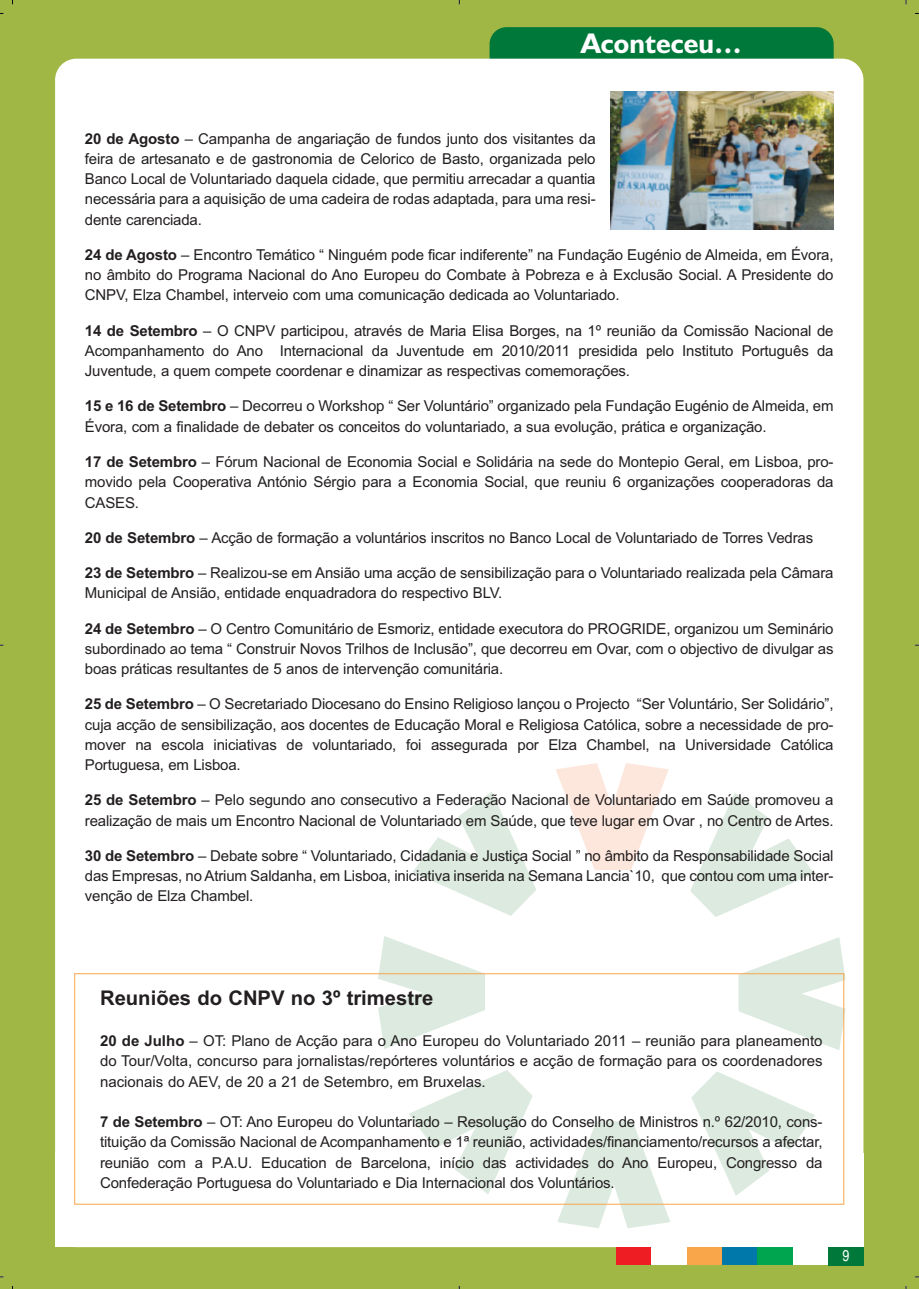
<style>
.page{position:relative;width:919px;height:1289px;background:#fff}
.page>*{position:absolute;margin:0;border:0;box-sizing:border-box;transform-origin:0 0}
.t1{font:700 28.5px "Humanist 521 BT";color:#fff}
.t2{font:700 20.25px "Arial";color:#231f20}
.t3{font:15.75px "Helvetica";color:#fff;scale:.8 1}
.t4{font:15px/20.2px "Arial";letter-spacing:-.01em;color:#231f20;text-align:justify}
.s1{font-weight:700}
</style>
<div class="page">
<div style="left:13px;top:1px;width:905px;height:1287px;background:#a1b745"></div>
<div style="left:489px;top:27px;width:344px;height:70px;background:#00783a;border-radius:17px"></div>
<div style="left:55px;top:59px;width:808px;height:1188px;background:#fff;border-radius:21px"></div>
<div style="left:616px;top:1246px;width:35px;height:19px;background:#ee1d23"></div>
<div style="left:651px;top:1246px;width:36px;height:19px;background:#fff"></div>
<div style="left:687px;top:1246px;width:35px;height:19px;background:#f9a64a"></div>
<div style="left:722px;top:1246px;width:35px;height:19px;background:#0078aa"></div>
<div style="left:757px;top:1246px;width:35px;height:19px;background:#00a54f"></div>
<div style="left:792px;top:1246px;width:36px;height:19px;background:#fff"></div>
<div style="left:828px;top:1246px;width:35px;height:19px;background:#00783a"></div>
<div style="left:55px;top:1153px;width:808px;height:94px;background:#fff"></div>
<div style="left:0;top:1px;width:21px;height:1287px;background:#a1b745"></div>
<svg style="left:413px;top:792px;width:123px;height:123px"></svg>
<svg style="left:691px;top:1071px;width:124px;height:124px"></svg>
<svg style="left:409px;top:1070px;width:123px;height:124px"></svg>
<svg style="left:690px;top:793px;width:124px;height:124px"></svg>
<svg style="left:556px;top:763px;width:112px;height:107px"></svg>
<svg style="left:557px;top:1121px;width:113px;height:107px"></svg>
<svg style="left:378px;top:936px;width:107px;height:113px"></svg>
<svg style="left:738px;top:937px;width:107px;height:113px"></svg>
<div style="left:74px;top:973px;width:770px;height:231px;border:1px solid #f9a64a"></div>
<img style="left:610px;top:91px;width:223px;height:138px">
<h1 class="t1" style="left:581px;top:33px;width:162px">Aconteceu…</h1>
<p class="t4" style="left:85px;top:130px;width:512px"><span class="s1">20 de Agosto</span> – Campanha de angariação de fundos junto dos visitantes da feira de artesanato e de gastronomia de Celorico de Basto, organizada pelo Banco Local de Voluntariado daquela cidade, que permitiu arrecadar a quantia necessária para a aquisição de uma cadeira de rodas adaptada, para uma resi&shy;dente carenciada.</p>
<p class="t4" style="left:85px;top:246px;width:750px"><span class="s1">24 de Agosto</span> – Encontro Temático “ Ninguém pode ficar indiferente” na Fundação Eugénio de Almeida, em Évora, no âmbito do Programa Nacional do Ano Europeu do Combate à Pobreza e à Exclusão Social. A Presidente do CNPV, Elza Chambel, interveio com uma comunicação dedicada ao Voluntariado.</p>
<p class="t4" style="left:85px;top:322px;width:750px"><span class="s1">14 de Setembro</span> – O CNPV participou, através de Maria Elisa Borges, na 1º reunião da Comissão Nacional de Acompanhamento do Ano Internacional da Juventude em 2010/2011 presidida pelo Instituto Português da Juventude, a quem compete coordenar e dinamizar as respectivas comemorações.</p>
<p class="t4" style="left:85px;top:397px;width:750px"><span class="s1">15 e 16 de Setembro</span> – Decorreu o Workshop “ Ser Voluntário” organizado pela Fundação Eugénio de Almeida, em<br>Évora, com a finalidade de debater os conceitos do voluntariado, a sua evolução, prática e organização.</p>
<p class="t4" style="left:85px;top:453px;width:750px"><span class="s1">17 de Setembro</span> – Fórum Nacional de Economia Social e Solidária na sede do Montepio Geral, em Lisboa, pro&shy;movido pela Cooperativa António Sérgio para a Economia Social, que reuniu 6 organizações cooperadoras da CASES.</p>
<p class="t4" style="left:85px;top:529px;width:730px"><span class="s1">20 de Setembro</span> – Acção de formação a voluntários inscritos no Banco Local de Voluntariado de Torres Vedras</p>
<p class="t4" style="left:85px;top:564px;width:750px"><span class="s1">23 de Setembro</span> – Realizou-se em Ansião uma acção de sensibilização para o Voluntariado realizada pela Câmara<br>Municipal de Ansião, entidade enquadradora do respectivo BLV.</p>
<p class="t4" style="left:85px;top:619px;width:750px"><span class="s1">24 de Setembro</span> – O Centro Comunitário de Esmoriz, entidade executora do PROGRIDE, organizou um Seminário subordinado ao tema “ Construir Novos Trilhos de Inclusão”, que decorreu em Ovar, com o objectivo de divulgar as boas práticas resultantes de 5 anos de intervenção comunitária.</p>
<p class="t4" style="left:85px;top:695px;width:750px"><span class="s1">25 de Setembro</span> – O Secretariado Diocesano do Ensino Religioso lançou o Projecto “Ser Voluntário, Ser Solidário”, cuja acção de sensibilização, aos docentes de Educação Moral e Religiosa Católica, sobre a necessidade de pro&shy;mover na escola iniciativas de voluntariado, foi assegurada por Elza Chambel, na Universidade Católica Portuguesa, em Lisboa.</p>
<p class="t4" style="left:85px;top:791px;width:750px"><span class="s1">25 de Setembro</span> – Pelo segundo ano consecutivo a Federação Nacional de Voluntariado em Saúde promoveu a realização de mais um Encontro Nacional de Voluntariado em Saúde, que teve lugar em Ovar , no Centro de Artes.</p>
<p class="t4" style="left:85px;top:847px;width:750px"><span class="s1">30 de Setembro</span> – Debate sobre “ Voluntariado, Cidadania e Justiça Social ” no âmbito da Responsabilidade Social das Empresas, no Atrium Saldanha, em Lisboa, iniciativa inserida na Semana Lancia`10, que contou com uma inter&shy;venção de Elza Chambel.</p>
<h2 class="t2" style="left:100px;top:990px;width:335px">Reuniões do CNPV no 3º trimestre</h2>
<p class="t4" style="left:100px;top:1032px;width:724px"><span class="s1">20 de Julho</span> – OT: Plano de Acção para o Ano Europeu do Voluntariado 2011 – reunião para planeamento do Tour/Volta, concurso para jornalistas/repórteres voluntários e acção de formação para os coordenadores nacionais do AEV, de 20 a 21 de Setembro, em Bruxelas.</p>
<p class="t4" style="left:100px;top:1113px;width:724px"><span class="s1">7 de Setembro</span> – OT: Ano Europeu do Voluntariado – Resolução do Conselho de Ministros n.º 62/2010, cons&shy;tituição da Comissão Nacional de Acompanhamento e 1ª reunião, actividades/financiamento/recursos a afectar, reunião com a P.A.U. Education de Barcelona, início das actividades do Ano Europeu, Congresso da Confederação Portuguesa do Voluntariado e Dia Internacional dos Voluntários.</p>
<p class="t3" style="left:842px;top:1249px;width:10px">9</p>
</div>
